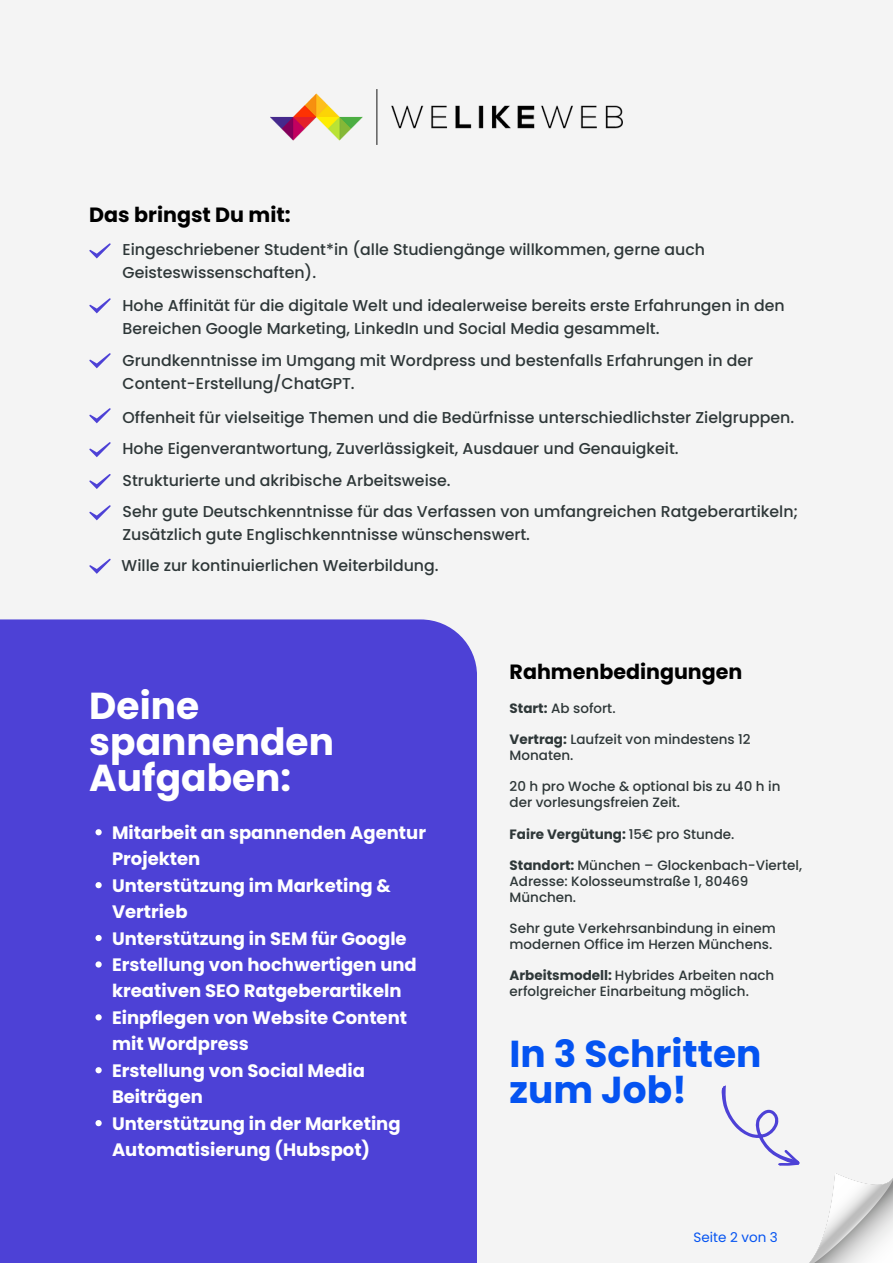
<style>
.page{position:relative;width:893px;height:1263px;background:#f4f4f4}
.page>*{position:absolute;margin:0;border:0;box-sizing:border-box;transform-origin:0 0}
.t1{font:700 37.5px/36px "Poppins";color:#fff}
.t2{font:700 37.5px/36px "Poppins";color:#0453f1}
.t3{font:700 20.62px "Poppins";color:#000}
.t4{font:700 18px/26.4px "Poppins";color:#fff}
.t5{font:500 15.75px/23.1px "Poppins";color:#2e3738}
.t6{font:500 13.5px/15.8px "Poppins";color:#2e3738}
.t7{font:700 13.5px "Poppins";color:#2e3738}
.t8{font:13.5px "Poppins";color:#0453f1}
.s1{font-weight:700}
.s2{font-weight:500}
</style>
<div class="page">
<div style="left:0;top:619px;width:477px;height:644px;background:#4d41d6"></div>
<img style="left:270px;top:89px;width:352px;height:55px">
<img style="left:809px;top:1174px;width:84px;height:89px">
<svg style="left:721px;top:1085px;width:79px;height:81px"></svg>
<svg style="left:95px;top:829px;width:7px;height:6px"></svg>
<svg style="left:95px;top:882px;width:7px;height:6px"></svg>
<svg style="left:95px;top:935px;width:7px;height:6px"></svg>
<svg style="left:95px;top:961px;width:7px;height:6px"></svg>
<svg style="left:95px;top:1014px;width:7px;height:6px"></svg>
<svg style="left:95px;top:1067px;width:7px;height:6px"></svg>
<svg style="left:95px;top:1120px;width:7px;height:6px"></svg>
<svg style="left:89px;top:243px;width:22px;height:15px"></svg>
<svg style="left:89px;top:298px;width:22px;height:15px"></svg>
<svg style="left:89px;top:353px;width:22px;height:15px"></svg>
<svg style="left:89px;top:408px;width:22px;height:15px"></svg>
<svg style="left:89px;top:442px;width:22px;height:15px"></svg>
<svg style="left:89px;top:474px;width:22px;height:15px"></svg>
<svg style="left:89px;top:505px;width:22px;height:15px"></svg>
<svg style="left:89px;top:559px;width:22px;height:15px"></svg>
<p class="t3" style="left:89px;top:200px;width:203px">Das bringst Du mit:</p>
<p class="t5" style="left:122px;top:238px;width:584px">Eingeschriebener Student*in (alle Studiengänge willkommen, gerne auch<br>Geisteswissenschaften).</p>
<p class="t5" style="left:122px;top:294px;width:663px">Hohe Affinität für die digitale Welt und idealerweise bereits erste Erfahrungen in den<br>Bereichen Google Marketing, LinkedIn und Social Media gesammelt.</p>
<p class="t5" style="left:122px;top:349px;width:632px">Grundkenntnisse im Umgang mit Wordpress und bestenfalls Erfahrungen in der<br>Content-Erstellung/ChatGPT.</p>
<p class="t5" style="left:122px;top:406px;width:673px">Offenheit für vielseitige Themen und die Bedürfnisse unterschiedlichster Zielgruppen.</p>
<p class="t5" style="left:122px;top:437px;width:558px">Hohe Eigenverantwortung, Zuverlässigkeit, Ausdauer und Genauigkeit.</p>
<p class="t5" style="left:122px;top:469px;width:330px">Strukturierte und akribische Arbeitsweise.</p>
<p class="t5" style="left:122px;top:500px;width:677px">Sehr gute Deutschkenntnisse für das Verfassen von umfangreichen Ratgeberartikeln;<br>Zusätzlich gute Englischkenntnisse wünschenswert.</p>
<p class="t5" style="left:122px;top:554px;width:318px">Wille zur kontinuierlichen Weiterbildung.</p>
<p class="t1" style="left:89px;top:688px;width:246px">Deine spannenden<br>Aufgaben:</p>
<p class="t4" style="left:112px;top:819px;width:315px">Mitarbeit an spannenden Agentur<br>Projekten</p>
<p class="t4" style="left:112px;top:872px;width:280px">Unterstützung im Marketing &amp;<br>Vertrieb</p>
<p class="t4" style="left:112px;top:925px;width:296px">Unterstützung in SEM für Google</p>
<p class="t4" style="left:112px;top:951px;width:306px">Erstellung von hochwertigen und kreativen SEO Ratgeberartikeln</p>
<p class="t4" style="left:112px;top:1004px;width:297px">Einpflegen von Website Content mit Wordpress</p>
<p class="t4" style="left:112px;top:1057px;width:254px">Erstellung von Social Media<br>Beiträgen</p>
<p class="t4" style="left:112px;top:1110px;width:290px">Unterstützung in der Marketing<br>Automatisierung (Hubspot)</p>
<p class="t3" style="left:509px;top:657px;width:234px">Rahmenbedingungen</p>
<p class="t6" style="left:509px;top:700px;width:107px"><span class="s1">Start:</span> Ab sofort.</p>
<p class="t6" style="left:509px;top:731px;width:243px"><span class="s1">Vertrag:</span> Laufzeit von mindestens 12<br>Monaten.</p>
<p class="t6" style="left:509px;top:779px;width:272px">20 h pro Woche &amp; optional bis zu 40 h in der vorlesungsfreien Zeit.</p>
<p class="t7" style="left:509px;top:824px;width:226px">Faire Vergütung: <span class="s2">15€ pro Stunde.</span></p>
<p class="t6" style="left:509px;top:857px;width:294px"><span class="s1">Standort:</span> München – Glockenbach-Viertel,<br>Adresse: Kolosseumstraße 1, 80469<br>München.</p>
<p class="t6" style="left:509px;top:920px;width:268px">Sehr gute Verkehrsanbindung in einem modernen Office im Herzen Münchens.</p>
<p class="t6" style="left:509px;top:968px;width:266px"><span class="s1">Arbeitsmodell:</span> Hybrides Arbeiten nach erfolgreicher Einarbeitung möglich.</p>
<p class="t2" style="left:509px;top:1036px;width:253px">In 3 Schritten zum Job!</p>
<p class="t8" style="left:693px;top:1228px;width:86px">Seite 2 von 3</p>
</div>
